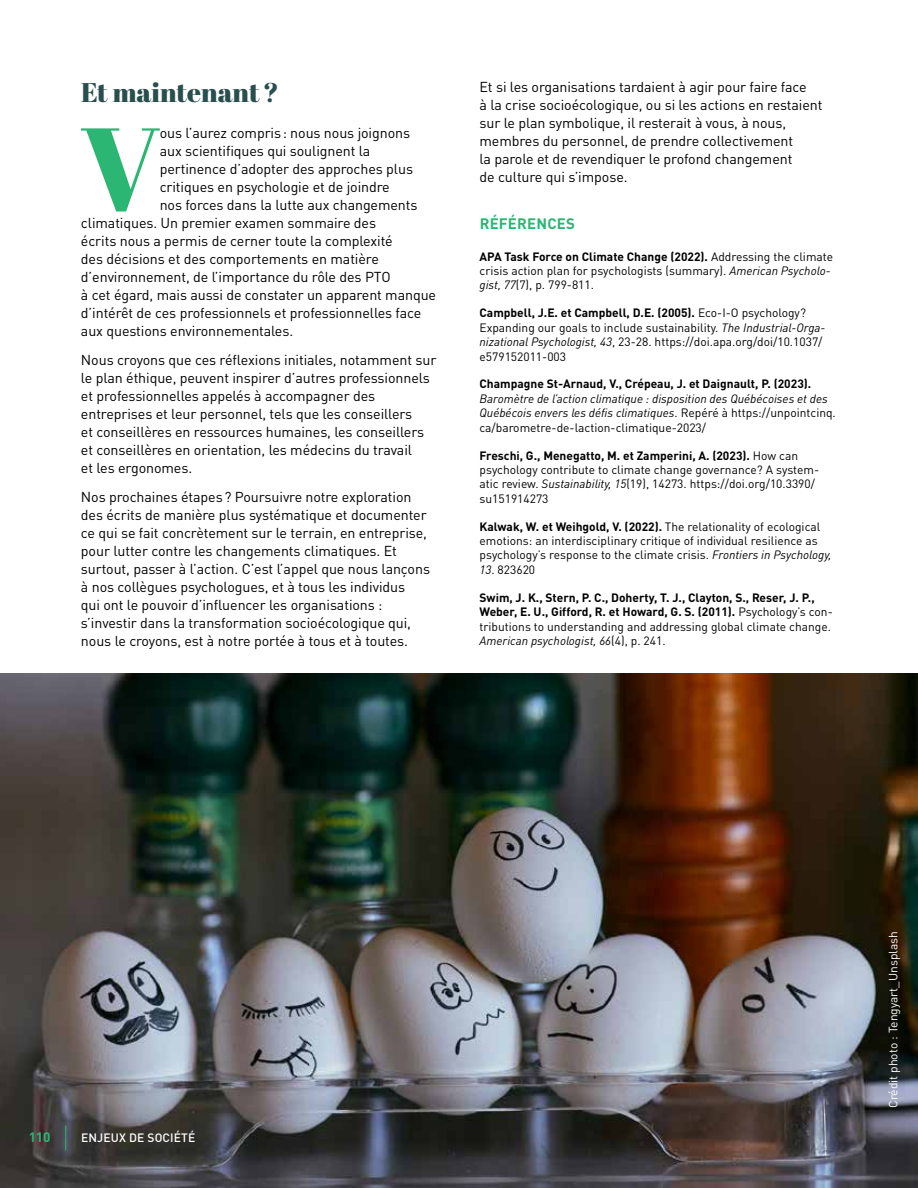
<style>
.page{position:relative;width:918px;height:1188px;background:#fff}
.page>*{position:absolute;margin:0;border:0;box-sizing:border-box;transform-origin:0 0}
.t1{font:117.15px "Abril Fatface";color:#2bb673}
.t2{font:27px "Abril Fatface";color:#284e4d}
.t3{font:700 15px "DIN Pro";letter-spacing:.015em;color:#2bb673}
.t4{font:14.25px/18px "DIN Pro";letter-spacing:-.005em;color:#000}
.t5{font:700 13.5px "DIN Pro";color:#2bb673}
.t6{font:12px/14.4px "DIN Pro";color:#000}
.t7{font:700 12px/14.4px "DIN Pro";color:#000}
.t8{font:italic 12px/14.4px "DIN Pro";color:#000}
.t9{font:12px "DIN Pro";color:#fff}
.t10{font:500 12px "DIN Pro";letter-spacing:.015em;color:#fff}
.s1{font-weight:700}
.s2{font-style:italic}
.s3{font-style:normal}
.s4{font-weight:400}
.s5{font-weight:400;font-style:italic}
</style>
<div class="page">
<img style="left:0;top:674px;width:918px;height:514px">
<svg style="left:65px;top:1126px;width:1px;height:24px"></svg>
<h2 class="t2" style="left:81px;top:73px;width:199px">Et maintenant?</h2>
<h1 class="t1" style="left:80px;top:86px;width:82px">V</h1>
<p class="t4" style="left:160px;top:124px;width:252px">ous l’aurez compris: nous nous joignons</p>
<p class="t4" style="left:160px;top:142px;width:212px">aux scientifiques qui soulignent la</p>
<p class="t4" style="left:160px;top:160px;width:255px">pertinence d’adopter des approches plus</p>
<p class="t4" style="left:160px;top:178px;width:232px">critiques en psychologie et de joindre</p>
<p class="t4" style="left:160px;top:196px;width:259px">nos forces dans la lutte aux changements</p>
<p class="t4" style="left:81px;top:214px;width:297px">climatiques. Un premier examen sommaire des</p>
<p class="t4" style="left:81px;top:232px;width:313px">écrits nous a permis de cerner toute la complexité</p>
<p class="t4" style="left:81px;top:250px;width:299px">des décisions et des comportements en matière</p>
<p class="t4" style="left:81px;top:268px;width:311px">d’environnement, de l’importance du rôle des PTO</p>
<p class="t4" style="left:81px;top:286px;width:357px">à cet égard, mais aussi de constater un apparent manque</p>
<p class="t4" style="left:81px;top:304px;width:342px">d’intérêt de ces professionnels et professionnelles face</p>
<p class="t4" style="left:81px;top:322px;width:214px">aux questions environnementales.</p>
<p class="t4" style="left:81px;top:350px;width:357px">Nous croyons que ces réflexions initiales, notamment sur le plan éthique, peuvent inspirer d’autres professionnels et professionnelles appelés à accompagner des entreprises et leur personnel, tels que les conseillers<br>et conseillères en ressources humaines, les conseillers et conseillères en orientation, les médecins du travail<br>et les ergonomes.</p>
<p class="t4" style="left:81px;top:487px;width:351px">Nos prochaines étapes? Poursuivre notre exploration des écrits de manière plus systématique et documenter ce qui se fait concrètement sur le terrain, en entreprise, pour lutter contre les changements climatiques. Et surtout, passer à l’action. C’est l’appel que nous lançons à nos collègues psychologues, et à tous les individus<br>qui ont le pouvoir d’influencer les organisations : s’investir dans la transformation socioécologique qui, nous le croyons, est à notre portée à tous et à toutes.</p>
<p class="t4" style="left:480px;top:77px;width:344px">Et si les organisations tardaient à agir pour faire face<br>à la crise socioécologique, ou si les actions en restaient sur le plan symbolique, il resterait à vous, à nous, membres du personnel, de prendre collectivement<br>la parole et de revendiquer le profond changement<br>de culture qui s’impose.</p>
<p class="t3" style="left:480px;top:211px;width:97px">RÉFÉRENCES</p>
<p class="t6" style="left:480px;top:249px;width:355px"><span class="s1">APA Task Force on Climate Change (2022).</span> Addressing the climate crisis action plan for psychologists (summary). <span class="s2">American Psycholo&shy;gist, 77</span>(7), p. 799‑811.</p>
<p class="t6" style="left:480px;top:305px;width:347px"><span class="s1">Campbell, J.E. et Campbell, D.E. (2005).</span> Eco-I-O psychology?<br>Expanding our goals to include sustainability. <span class="s2">The Industrial-Orga&shy;nizational Psychologist, 43</span>, 23-28. https://doi.apa.org/doi/10.1037/ e579152011-003</p>
<p class="t7" style="left:480px;top:375px;width:333px">Champagne St-Arnaud, V., Crépeau, J. et Daignault, P. (2023).</p>
<p class="t8" style="left:480px;top:390px;width:358px">Baromètre de l’action climatique : disposition des Québécoises et des<br>Québécois envers les défis climatiques<span class="s3">. Repéré à https://unpointcinq. ca/barometre-de-laction-climatique-2023/</span></p>
<p class="t6" style="left:480px;top:448px;width:341px"><span class="s1">Freschi, G., Menegatto, M. et Zamperini, A. (2023).</span> How can psychology contribute to climate change governance? A system&shy;atic review. <span class="s2">Sustainability, 15</span>(19), 14273. https://doi.org/10.3390/ su151914273</p>
<p class="t6" style="left:480px;top:519px;width:354px"><span class="s1">Kalwak, W. et Weihgold, V. (2022).</span> The relationality of ecological emotions: an interdisciplinary critique of individual resilience as psychology’s response to the climate crisis. <span class="s2">Frontiers in Psychology,</span></p>
<p class="t6" style="left:480px;top:562px;width:57px"><span class="s2">13</span>. 823620</p>
<p class="t7" style="left:480px;top:589px;width:355px">Swim, J. K., Stern, P. C., Doherty, T. J., Clayton, S., Reser, J. P., Weber, E. U., Gifford, R. et Howard, G. S. (2011). <span class="s4">Psychology’s con&shy;tributions to understanding and addressing global climate change.<br></span><span class="s5">American psychologist, 66</span><span class="s4">(4), p. 241.</span></p>
<p class="t5" style="left:29px;top:1126px;width:23px">110</p>
<p class="t10" style="left:81px;top:1128px;width:116px">ENJEUX DE SOCIÉTÉ</p>
<p class="t9" style="left:885px;top:1108px;width:178px;rotate:-90deg">Crédit photo : Tengyart_Unsplash</p>
</div>
